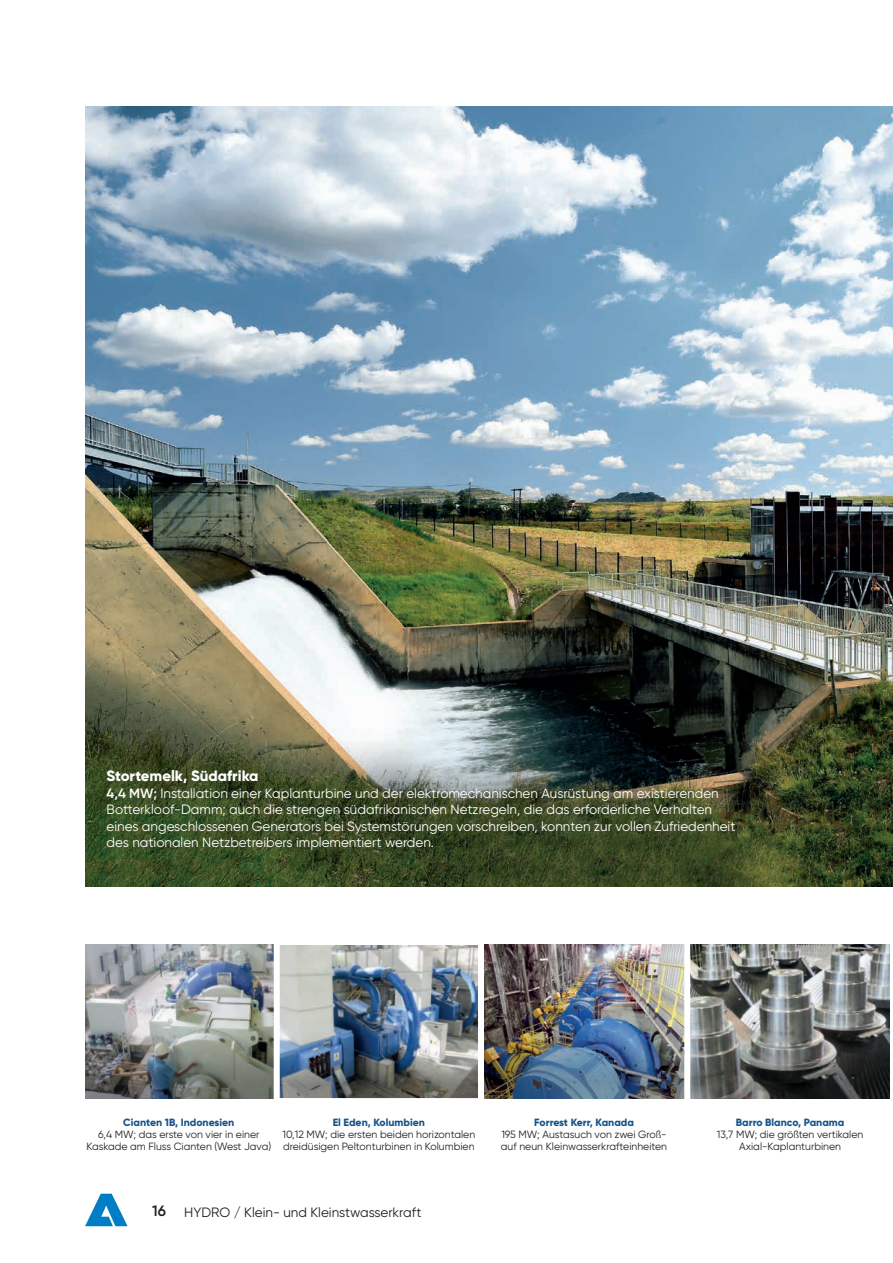
<style>
.page{position:relative;width:893px;height:1263px;background:#fff}
.page>*{position:absolute;margin:0;border:0;box-sizing:border-box;transform-origin:0 0}
.BILDBESHREIBUNG__Ref{font:800 15px "Gilroy";color:#fff}
.BILDBESCHREIBUNG__Re{font:13.5px/16.5px "Gilroy";color:#fff}
.t1{font:13.5px "Gilroy";color:#231f20}
.Bildunterschrift{font:10.5px/12px "Gilroy";color:#231f20}
.Bildunterschrift-2{font:800 10.5px "Gilroy";color:#19558b}
.s1{font-weight:600}
.s2{font-weight:600;font-size:15px}
</style>
<div class="page">
<svg style="left:85px;top:1194px;width:43px;height:32px"></svg>
<img style="left:85px;top:106px;width:808px;height:780px">
<img style="left:85px;top:945px;width:189px;height:153px">
<img style="left:280px;top:945px;width:198px;height:87px">
<svg style="left:690px;top:945px;width:200px;height:153px;background:#707271"></svg>
<img style="left:484px;top:945px;width:200px;height:153px">
<img style="left:280px;top:1032px;width:198px;height:66px">
<p class="BILDBESHREIBUNG__Ref" style="left:107px;top:767px;width:153px">Stortemelk, Südafrika</p>
<p class="BILDBESCHREIBUNG__Re" style="left:107px;top:785px;width:614px"><span class="s1">4,4 MW;</span> Installation einer Kaplanturbine und der elektromechanischen Ausrüstung am existierenden<br>Botterkloof-Damm; auch die strengen südafrikanischen Netzregeln, die das erforderliche Verhalten</p>
<p class="BILDBESCHREIBUNG__Re" style="left:107px;top:818px;width:630px">eines angeschlossenen Generators bei Systemstörungen vorschreiben, konnten zur vollen Zufriedenheit des nationalen Netzbetreibers implementiert werden.</p>
<p class="Bildunterschrift-2" style="left:123px;top:1115px;width:113px">Cianten 1B, Indonesien</p>
<p class="Bildunterschrift" style="left:86px;top:1128px;width:186px;text-align:center">6,4 MW; das erste von vier in einer<br>Kaskade am Fluss Cianten (West Java)</p>
<p class="Bildunterschrift-2" style="left:333px;top:1115px;width:94px">El Eden, Kolumbien</p>
<p class="Bildunterschrift" style="left:282px;top:1128px;width:194px">10,12 MW; die ersten beiden horizontalen dreidüsigen Peltonturbinen in Kolumbien</p>
<p class="t1" style="left:152px;top:1203px;width:271px"><span class="s2">16</span> HYDRO / Klein- und Kleinstwasserkraft</p>
<p class="Bildunterschrift-2" style="left:534px;top:1115px;width:101px">Forrest Kerr, Kanada</p>
<p class="Bildunterschrift" style="left:501px;top:1128px;width:167px">195 MW; Austasuch von zwei Groß-</p>
<p class="Bildunterschrift" style="left:501px;top:1140px;width:168px">auf neun Kleinwasserkrafteinheiten</p>
<p class="Bildunterschrift-2" style="left:736px;top:1115px;width:110px">Barro Blanco, Panama</p>
<p class="Bildunterschrift" style="left:717px;top:1128px;width:148px">13,7 MW; die größten vertikalen</p>
<p class="Bildunterschrift" style="left:739px;top:1140px;width:103px">Axial-Kaplanturbinen</p>
</div>
